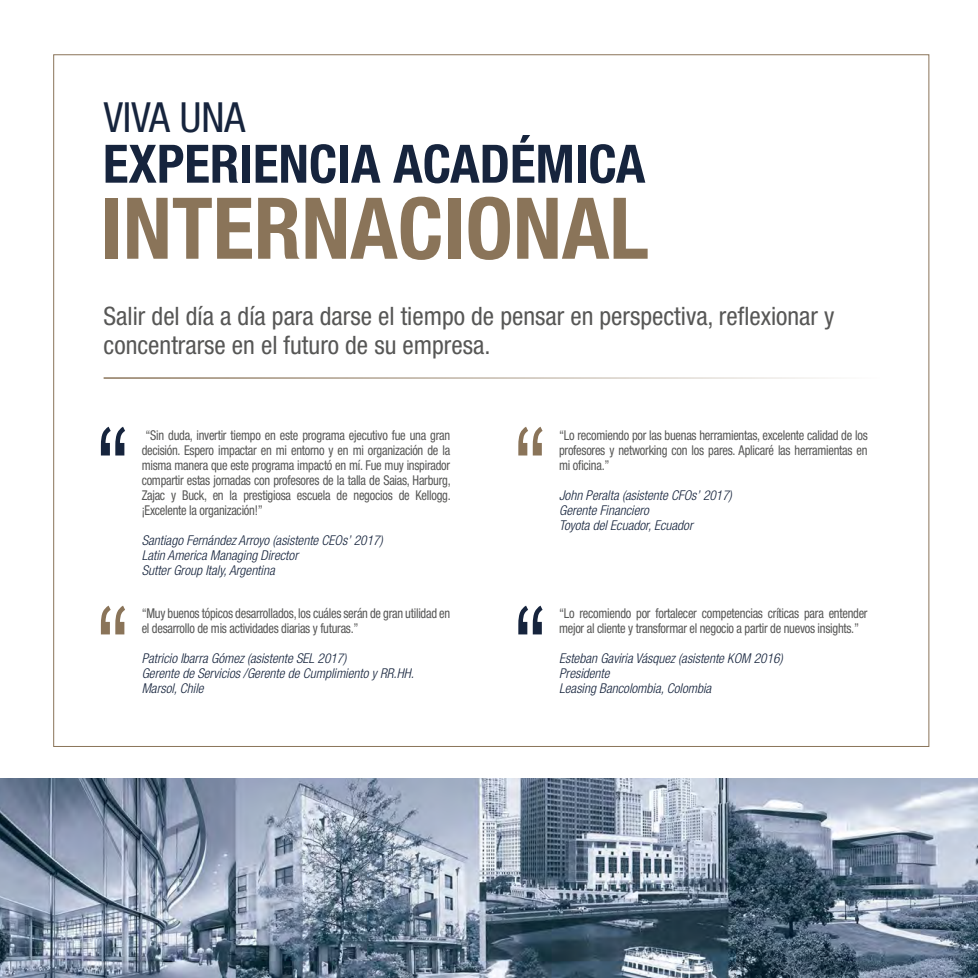
<style>
.page{position:relative;width:978px;height:978px;background:#fff}
.page>*{position:absolute;margin:0;border:0;box-sizing:border-box;transform-origin:0 0}
.t1{font:700 condensed 85.35px "Helvetica Neue LT Std";color:#8a7459}
.t2{font:700 condensed 52.95px "Helvetica Neue LT Std";color:#16243d}
.t3{font:condensed 41.55px "Helvetica Neue LT Std";color:#16243d}
.t4{font:condensed 25.35px/29.7px "Helvetica Neue LT Std";color:#575756}
.t5{font:condensed 13.5px/15px "Helvetica Neue LT Std";letter-spacing:-.02em;color:#575756;text-align:justify;scale:.92 1}
.t6{font:italic 300 condensed 13.5px/15px "Helvetica Neue LT Std";color:#16243d}
</style>
<div class="page">
<img style="left:0;top:779px;width:978px;height:199px">
<hr style="left:104px;top:377px;width:803px;height:2px;background:#8a7459">
<svg style="left:518px;top:427px;width:25px;height:28px"></svg>
<svg style="left:101px;top:606px;width:24px;height:28px"></svg>
<svg style="left:101px;top:427px;width:24px;height:28px"></svg>
<svg style="left:518px;top:606px;width:25px;height:28px"></svg>
<h3 class="t3" style="left:104px;top:94px;width:143px">VIVA UNA</h3>
<h2 class="t2" style="left:103px;top:132px;width:544px">EXPERIENCIA ACADÉMICA</h2>
<h1 class="t1" style="left:101px;top:177px;width:549px">INTERNACIONAL</h1>
<h3 class="t4" style="left:104px;top:301px;width:732px">Salir del día a día para darse el tiempo de pensar en perspectiva, reflexionar y concentrarse en el futuro de su empresa.</h3>
<p class="t5" style="left:142px;top:427px;width:337px">“Sin duda, invertir tiempo en este programa ejecutivo fue una gran decisión. Espero impactar en mi entorno y en mi organización de la misma manera que este programa impactó en mí. Fue muy inspirador compartir estas jornadas con profesores de la talla de Saias, Harburg, Zajac y Buck, en la prestigiosa escuela de negocios de Kellogg. ¡Excelente la organización!”</p>
<p class="t6" style="left:142px;top:533px;width:243px">Santiago Fernández Arroyo (asistente CEOs’ 2017)<br>Latin America Managing Director<br>Sutter Group Italy, Argentina</p>
<p class="t5" style="left:142px;top:606px;width:337px">“Muy buenos tópicos desarrollados, los cuáles serán de gran utilidad en el desarrollo de mis actividades diarias y futuras.”</p>
<p class="t6" style="left:142px;top:652px;width:274px">Patricio Ibarra Gómez (asistente SEL 2017)<br>Gerente de Servicios /Gerente de Cumplimiento y RR.HH.<br>Marsol, Chile</p>
<p class="t5" style="left:559px;top:427px;width:337px">“Lo recomiendo por las buenas herramientas, excelente calidad de los profesores y networking con los pares. Aplicaré las herramientas en mi oficina.”</p>
<p class="t6" style="left:559px;top:488px;width:174px">John Peralta (asistente CFOs’ 2017)<br>Gerente Financiero<br>Toyota del Ecuador, Ecuador</p>
<p class="t5" style="left:559px;top:606px;width:337px">“Lo recomiendo por fortalecer competencias críticas para entender mejor al cliente y transformar el negocio a partir de nuevos insights.”</p>
<p class="t6" style="left:559px;top:652px;width:225px">Esteban Gaviria Vásquez (asistente KOM 2016)<br>Presidente<br>Leasing Bancolombia, Colombia</p>
</div>
